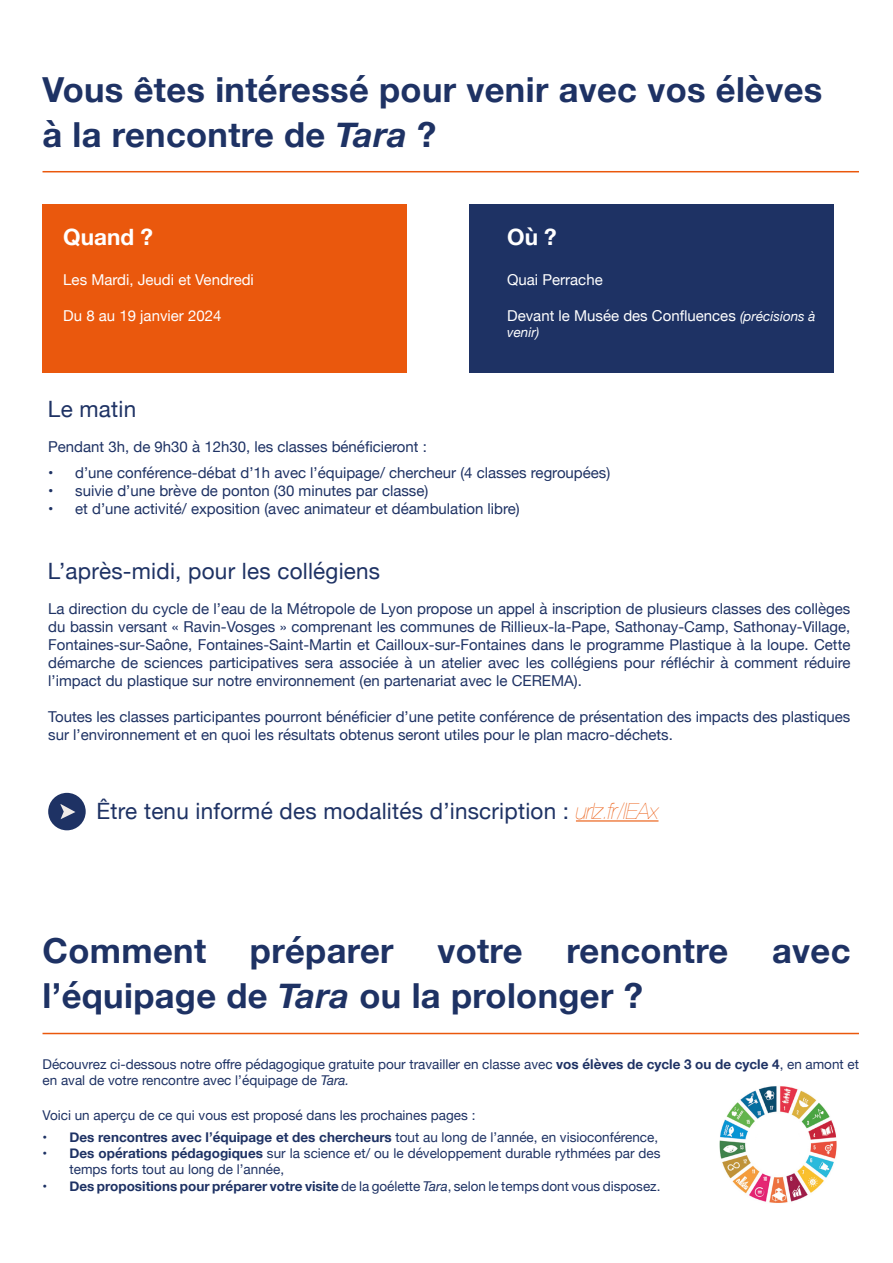
<style>
.page{position:relative;width:893px;height:1263px;background:#fff}
.page>*{position:absolute;margin:0;border:0;box-sizing:border-box;transform-origin:0 0}
.t1{font:700 34.5px/45px "Helvetica Neue";letter-spacing:.01em;color:#1e3264}
.t2{font:22.5px "Helvetica Neue";letter-spacing:.01em;color:#1e3264}
.t3{font:700 22.5px "Helvetica Neue";color:#fff}
.t4{font:15px/18px "Helvetica Neue";color:#1e3264;text-align:justify}
.t5{font:15px "Helvetica Neue";color:#fff}
.t6{font:13.5px/16.2px "Helvetica Neue";color:#1e3264}
.t7{font:700 13.5px "Helvetica Neue";color:#1e3264}
.t8{font:italic 13.5px "Helvetica Neue";color:#fff}
.s1{font-style:italic}
.s2{font-style:italic;font-size:13.5px}
.s3{font-weight:200;font-style:italic;color:#ea580c}
.s4{font-weight:700}
.s5{font-weight:400}
</style>
<div class="page">
<hr style="left:43px;top:1033px;width:816px;height:1px;background:#ea580c">
<hr style="left:43px;top:171px;width:816px;height:1px;background:#ea580c">
<div style="left:470px;top:204px;width:364px;height:168px;background:#1e3264"></div>
<img style="left:719px;top:1086px;width:118px;height:117px">
<div style="left:755px;top:1121px;width:46px;height:47px;background:#fff;border-radius:50%"></div>
<hr style="left:576px;top:820px;width:82px;height:1px;background:#ea580c">
<div style="left:48px;top:793px;width:38px;height:37px;background:#1e3264;border-radius:50%"></div>
<svg style="left:61px;top:804px;width:14px;height:15px"></svg>
<div style="left:43px;top:204px;width:364px;height:168px;background:#ea580d"></div>
<h1 class="t1" style="left:43px;top:68px;width:781px">Vous êtes intéressé pour venir avec vos élèves à la rencontre de <span class="s1">Tara</span> ?</h1>
<h2 class="t3" style="left:63px;top:219px;width:91px">Quand ?</h2>
<p class="t5" style="left:63px;top:268px;width:192px">Les Mardi, Jeudi et Vendredi</p>
<p class="t5" style="left:63px;top:304px;width:160px">Du 8 au 19 janvier 2024</p>
<h2 class="t2" style="left:48px;top:392px;width:90px">Le matin</h2>
<h2 class="t3" style="left:507px;top:219px;width:51px">Où ?</h2>
<p class="t5" style="left:507px;top:268px;width:97px">Quai Perrache</p>
<p class="t5" style="left:507px;top:304px;width:310px">Devant le Musée des Confluences <span class="s2">(précisions à</span></p>
<p class="t8" style="left:507px;top:322px;width:34px">venir)</p>
<p class="t4" style="left:48px;top:438px;width:380px">Pendant 3h, de 9h30 à 12h30, les classes bénéficieront :</p>
<p class="t4" style="left:48px;top:464px;width:564px">• d’une conférence-débat d’1h avec l’équipage/ chercheur (4 classes regroupées)</p>
<p class="t4" style="left:48px;top:482px;width:382px">• suivie d’une brève de ponton (30 minutes par classe)</p>
<p class="t4" style="left:48px;top:500px;width:473px">• et d’une activité/ exposition (avec animateur et déambulation libre)</p>
<h2 class="t2" style="left:48px;top:554px;width:334px">L’après-midi, pour les collégiens</h2>
<p class="t4" style="left:48px;top:600px;width:804px">La direction du cycle de l’eau de la Métropole de Lyon propose un appel à inscription de plusieurs classes des collèges du bassin versant « Ravin-Vosges » comprenant les communes de Rillieux-la-Pape, Sathonay-Camp, Sathonay-Village, Fontaines-sur-Saône, Fontaines-Saint-Martin et Cailloux-sur-Fontaines dans le programme Plastique à la loupe. Cette démarche de sciences participatives sera associée à un atelier avec les collégiens pour réfléchir à comment réduire l’impact du plastique sur notre environnement (en partenariat avec le CEREMA).</p>
<p class="t4" style="left:48px;top:708px;width:804px">Toutes les classes participantes pourront bénéficier d’une petite conférence de présentation des impacts des plastiques sur l’environnement et en quoi les résultats obtenus seront utiles pour le plan macro-déchets.</p>
<h2 class="t2" style="left:97px;top:794px;width:563px">Être tenu informé des modalités d’inscription : <span class="s3">urlz.fr/lEAx</span></h2>
<h1 class="t1" style="left:43px;top:929px;width:165px">Comment</h1>
<h1 class="t1" style="left:250px;top:929px;width:145px">préparer</h1>
<h1 class="t1" style="left:437px;top:929px;width:87px">votre</h1>
<h1 class="t1" style="left:566px;top:929px;width:163px">rencontre</h1>
<h1 class="t1" style="left:772px;top:929px;width:80px">avec</h1>
<h1 class="t1" style="left:43px;top:974px;width:602px">l’équipage de <span class="s1">Tara</span> ou la prolonger ?</h1>
<p class="t6" style="left:43px;top:1057px;width:818px">Découvrez ci-dessous notre offre pédagogique gratuite pour travailler en classe avec <span class="s4">vos élèves de cycle 3 ou de cycle 4</span>, en amont et en aval de votre rencontre avec l’équipage de <span class="s1">Tara.</span></p>
<p class="t6" style="left:43px;top:1108px;width:434px">Voici un aperçu de ce qui vous est proposé dans les prochaines pages :</p>
<p class="t7" style="left:43px;top:1126px;width:617px">• Des rencontres avec l’équipage et des chercheurs <span class="s5">tout au long de l’année, en visioconférence,</span></p>
<p class="t6" style="left:70px;top:1146px;width:592px;text-indent:-27px"><span class="s4">• Des opérations pédagogiques</span> sur la science et/ ou le développement durable rythmées par des temps forts tout au long de l’année,</p>
<p class="t6" style="left:43px;top:1178px;width:619px"><span class="s4">• Des propositions pour préparer votre visite</span> de la goélette <span class="s1">Tara</span>, selon le temps dont vous disposez.</p>
</div>
